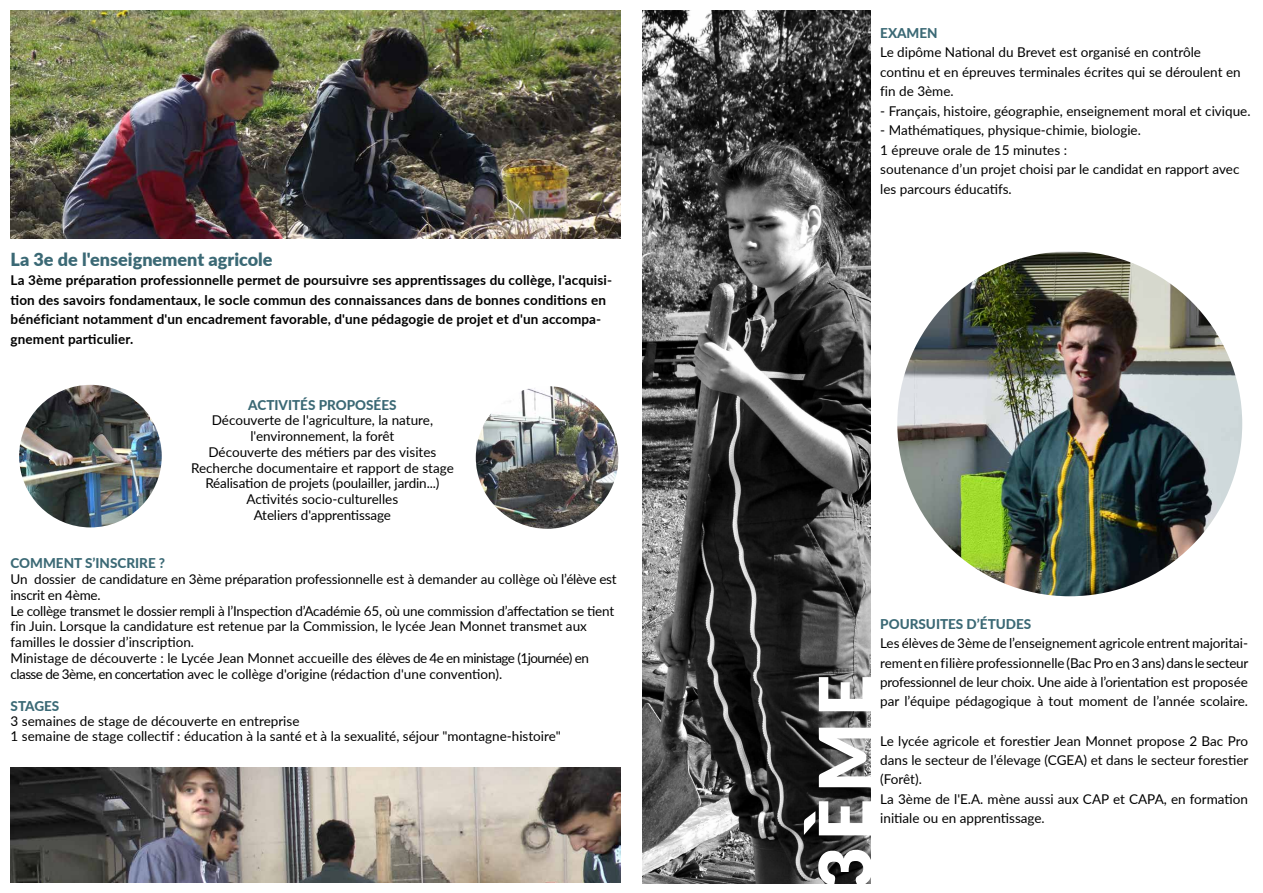
<style>
.page{position:relative;width:1263px;height:893px;background:#fff}
.page>*{position:absolute;margin:0;border:0;box-sizing:border-box;transform-origin:0 0}
.t1{font:900 72.75px "Lato";color:#fff}
.t2{font:900 18px "Lato";color:#3b6975}
.t3{font:13.5px/15.8px "Lato";color:#000}
.t4{font:700 13.5px/19.5px "Lato";letter-spacing:.01em;color:#000}
.t5{font:800 13.5px "Lato";color:#3b6975}
</style>
<div class="page">
<img style="left:11px;top:767px;width:610px;height:115px">
<img style="left:642px;top:11px;width:229px;height:873px">
<img style="left:11px;top:11px;width:610px;height:227px">
<img style="left:897px;top:251px;width:345px;height:345px;border-radius:172px">
<img style="left:19px;top:385px;width:143px;height:142px;border-radius:71px">
<img style="left:476px;top:386px;width:142px;height:143px;border-radius:71px">
<h2 class="t2" style="left:11px;top:246px;width:263px">La 3e de l'enseignement agricole</h2>
<p class="t4" style="left:11px;top:270px;width:603px">La 3ème préparation professionnelle permet de poursuivre ses apprentissages du collège, l'acquisi&shy;tion des savoirs fondamentaux, le socle commun des connaissances dans de bonnes conditions en bénéficiant notamment d'un encadrement favorable, d'une pédagogie de projet et d'un accompa&shy;gnement particulier.</p>
<p class="t5" style="left:248px;top:395px;width:150px">ACTIVITÉS PROPOSÉES</p>
<p class="t3" style="left:191px;top:412px;width:264px;text-align:center">Découverte de l'agriculture, la nature, l'environnement, la forêt<br>Découverte des métiers par des visites Recherche documentaire et rapport de stage Réalisation de projets (poulailler, jardin...)<br>Activités socio-culturelles<br>Ateliers d'apprentissage</p>
<p class="t5" style="left:11px;top:553px;width:156px">COMMENT S’INSCRIRE ?</p>
<p class="t3" style="left:11px;top:571px;width:607px">Un dossier de candidature en 3ème préparation professionnelle est à demander au collège où l’élève est inscrit en 4ème.<br>Le collège transmet le dossier rempli à l’Inspection d’Académie 65, où une commission d’affectation se tient fin Juin. Lorsque la candidature est retenue par la Commission, le lycée Jean Monnet transmet aux familles le dossier d’inscription.<br>Ministage de découverte : le Lycée Jean Monnet accueille des élèves de 4e en ministage (1journée) en classe de 3ème, en concertation avec le collège d'origine (rédaction d'une convention).</p>
<p class="t5" style="left:11px;top:696px;width:50px">STAGES</p>
<p class="t3" style="left:11px;top:713px;width:551px;line-height:15px">3 semaines de stage de découverte en entreprise<br>1 semaine de stage collectif : éducation à la santé et à la sexualité, séjour "montagne-histoire"</p>
<p class="t5" style="left:880px;top:23px;width:59px">EXAMEN</p>
<p class="t3" style="left:880px;top:42px;width:362px;line-height:19.5px">Le dipôme National du Brevet est organisé en contrôle continu et en épreuves terminales écrites qui se déroulent en fin de 3ème.</p>
<p class="t3" style="left:880px;top:103px;width:372px">- Français, histoire, géographie, enseignement moral et civique.</p>
<p class="t3" style="left:880px;top:120px;width:361px;line-height:19.5px">- Mathématiques, physique-chimie, biologie.<br>1 épreuve orale de 15 minutes :<br>soutenance d’un projet choisi par le candidat en rapport avec les parcours éducatifs.</p>
<h1 class="t1" style="left:790px;top:889px;width:216px;rotate:-90deg">3ÈME</h1>
<p class="t5" style="left:880px;top:614px;width:153px">POURSUITES D’ÉTUDES</p>
<p class="t3" style="left:880px;top:633px;width:370px;line-height:19.5px;text-align:justify">Les élèves de 3ème de l’enseignement agricole entrent majoritai&shy;rement en filière professionnelle (Bac Pro en 3 ans) dans le secteur professionnel de leur choix. Une aide à l’orientation est proposée par l’équipe pédagogique à tout moment de l’année scolaire.</p>
<p class="t3" style="left:880px;top:730px;width:370px;line-height:19.5px">Le lycée agricole et forestier Jean Monnet propose 2 Bac Pro dans le secteur de l’élevage (CGEA) et dans le secteur forestier (Forêt).<br>La 3ème de l'E.A. mène aussi aux CAP et CAPA, en formation initiale ou en apprentissage.</p>
</div>
